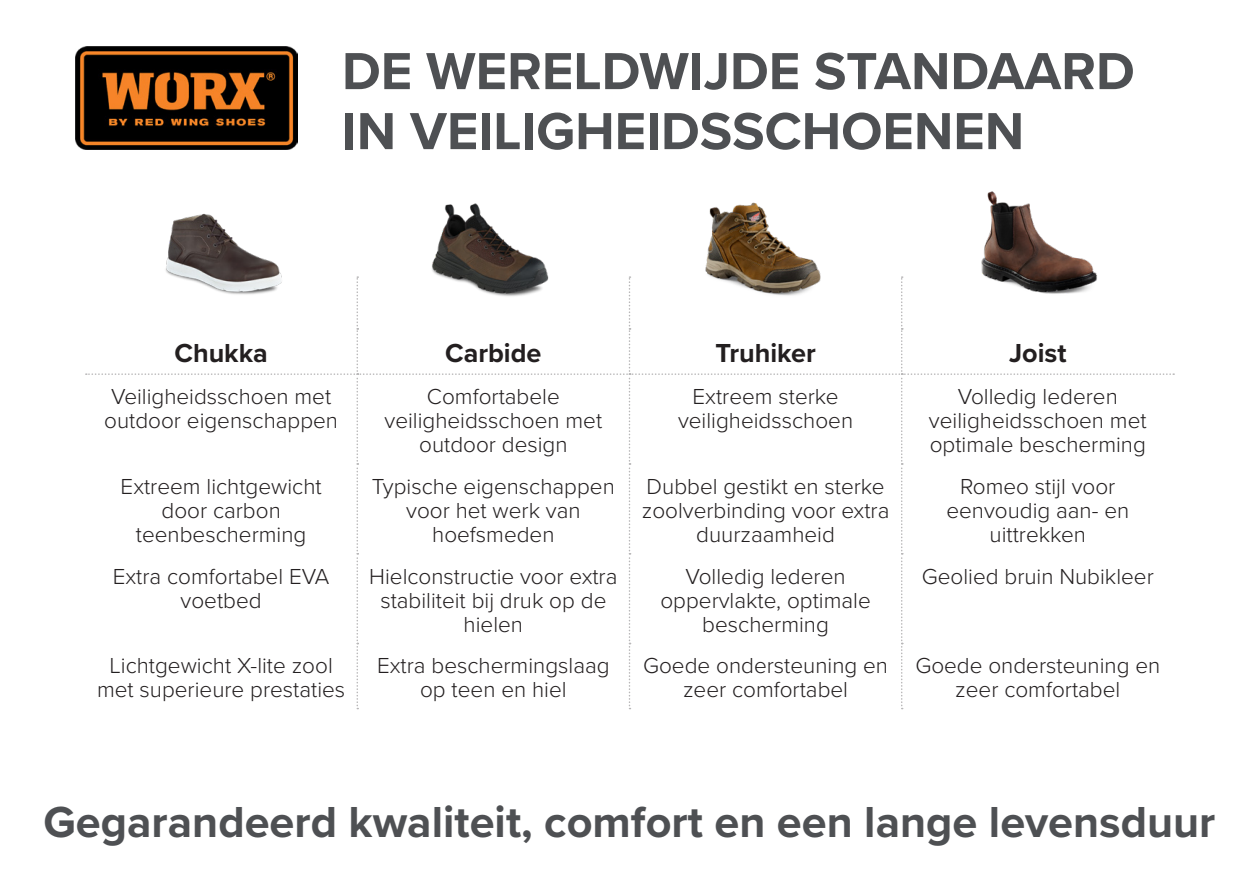
<style>
.page{position:relative;width:1259px;height:893px;background:#fff}
.page>*{position:absolute;margin:0;border:0;box-sizing:border-box;transform-origin:0 0}
.t1{font:700 54px "Proxima Nova";color:#4e5053}
.t2{font:700 45px "Proxima Nova";color:#4e5053}
.t3{font:700 27px "Proxima Nova";color:#231f20}
.t4{font:300 22.5px/24px "Proxima Nova";color:#231f20;text-align:center}
</style>
<div class="page">
<img style="left:981px;top:191px;width:116px;height:85px">
<img style="left:705px;top:202px;width:116px;height:74px">
<img style="left:432px;top:203px;width:116px;height:73px">
<img style="left:165px;top:214px;width:117px;height:62px">
<img style="left:75px;top:46px;width:223px;height:104px">
<svg style="left:86px;top:276px;width:1088px;height:433px"></svg>
<p class="t1" style="left:342px;top:31px;width:794px">DE WERELDWIJDE STANDAARD</p>
<p class="t1" style="left:342px;top:91px;width:684px">IN VEILIGHEIDSSCHOENEN</p>
<p class="t3" style="left:174px;top:333px;width:95px">Chukka</p>
<p class="t3" style="left:445px;top:333px;width:98px">Carbide</p>
<p class="t3" style="left:715px;top:333px;width:102px">Truhiker</p>
<p class="t3" style="left:1009px;top:333px;width:59px">Joist</p>
<p class="t4" style="left:104px;top:383px;width:235px">Veiligheidsschoen met outdoor eigenschappen</p>
<p class="t4" style="left:384px;top:383px;width:219px">Comfortabele veiligheidsschoen met outdoor design</p>
<p class="t4" style="left:678px;top:383px;width:177px">Extreem sterke veiligheidsschoen</p>
<p class="t4" style="left:929px;top:383px;width:219px">Volledig lederen veiligheidsschoen met optimale bescherming</p>
<p class="t4" style="left:121px;top:473px;width:202px">Extreem lichtgewicht door carbon teenbescherming</p>
<p class="t4" style="left:372px;top:473px;width:244px">Typische eigenschappen voor het werk van hoefsmeden</p>
<p class="t4" style="left:642px;top:473px;width:249px">Dubbel gestikt en sterke zoolverbinding voor extra duurzaamheid</p>
<p class="t4" style="left:946px;top:473px;width:184px">Romeo stijl voor eenvoudig aan- en uittrekken</p>
<p class="t4" style="left:113px;top:563px;width:218px">Extra comfortabel EVA voetbed</p>
<p class="t4" style="left:369px;top:563px;width:250px">Hielconstructie voor extra stabiliteit bij druk op de hielen</p>
<p class="t4" style="left:660px;top:563px;width:212px">Volledig lederen oppervlakte, optimale bescherming</p>
<p class="t4" style="left:922px;top:563px;width:233px">Geolied bruin Nubikleer</p>
<p class="t4" style="left:97px;top:653px;width:250px">Lichtgewicht X-lite zool met superieure prestaties</p>
<p class="t4" style="left:377px;top:653px;width:234px">Extra beschermingslaag op teen en hiel</p>
<p class="t4" style="left:643px;top:653px;width:246px">Goede ondersteuning en zeer comfortabel</p>
<p class="t4" style="left:915px;top:653px;width:246px">Goede ondersteuning en zeer comfortabel</p>
<p class="t2" style="left:44px;top:788px;width:1173px">Gegarandeerd kwaliteit, comfort en een lange levensduur</p>
</div>
